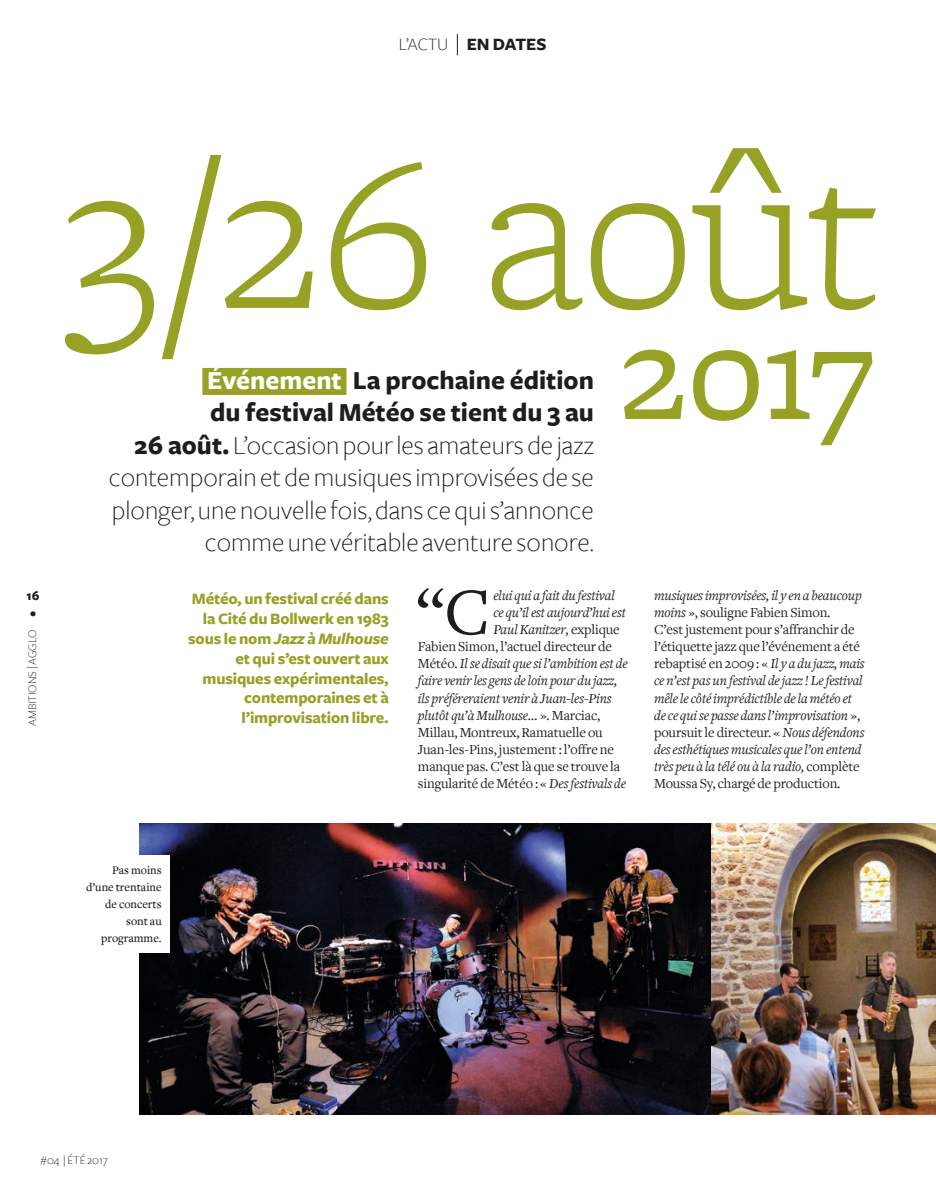
<style>
.page{position:relative;width:936px;height:1191px;background:#fff}
.page>*{position:absolute;margin:0;border:0;box-sizing:border-box;transform-origin:0 0}
.t1{font:300 226.5px "Freight Micro";letter-spacing:-.02em;color:#97a126}
.t2{font:142.65px "Freight Micro";color:#97a126}
.t3{font:69px "Freight Text";color:#1d1d1b}
.t4{font:300 27px/32.4px "Freight Sans";color:#1d1d1b;text-align:right}
.t5{font:700 18px "Freight Sans";color:#1d1d1b}
.t6{font:700 16.5px/19.8px "Freight Sans";letter-spacing:-.01em;color:#97a126;text-align:right}
.t7{font:italic 14.25px/17.1px "Freight Text";letter-spacing:-.01em;color:#1d1d1b}
.t8{font:14.25px "Freight Text";letter-spacing:-.01em;color:#1d1d1b}
.t9{font:700 13.5px/17.1px "Freight Sans";color:#1d1d1b}
.t10{font:500 12px/17.1px "Freight Text";color:#1d1d1b;text-align:right}
.t11{font:300 12px "Freight Sans";color:#1d1d1b}
.s1{font-weight:300}
.s2{font-weight:700;color:#fff}
.s3{font-weight:700}
.s4{font-style:italic}
.s5{font-style:normal}
</style>
<div class="page">
<svg style="left:457px;top:34px;width:1px;height:21px"></svg>
<div style="left:202px;top:368px;width:144px;height:27px;background:#97a126"></div>
<img style="left:139px;top:823px;width:796px;height:291px">
<div style="left:76px;top:855px;width:94px;height:97px;background:#fff"></div>
<p class="t5" style="left:399px;top:34px;width:149px"><span class="s1">L’ACTU</span> EN DATES</p>
<p class="t9" style="left:26px;top:587px;width:14px">16 •</p>
<p class="t11" style="left:26px;top:726px;width:98px;rotate:-90deg">AMBITIONS | AGGLO</p>
<h1 class="t1" style="left:64px;top:148px;width:816px">3/26 août</h1>
<h2 class="t2" style="left:620px;top:320px;width:257px">2017</h2>
<p class="t4" style="left:109px;top:364px;width:486px"><span class="s2">Événement</span> <span class="s3">La prochaine édition<br>du festival Météo se tient du 3 au<br>26 août.</span> L’occasion pour les amateurs de jazz contemporain et de musiques improvisées de se plonger, une nouvelle fois, dans ce qui s’annonce comme une véritable aventure sonore.</p>
<p class="t6" style="left:188px;top:589px;width:202px">Météo, un festival créé dans la Cité du Bollwerk en 1983 sous le nom <span class="s4">Jazz à Mulhouse </span>et qui s’est ouvert aux musiques expérimentales, contemporaines et à l’improvisation libre.</p>
<h3 class="t3" style="left:415px;top:575px;width:76px">“C</h3>
<p class="t7" style="left:493px;top:587px;width:123px">elui qui a fait du festival</p>
<p class="t7" style="left:493px;top:604px;width:134px">ce qu’il est aujourd’hui est</p>
<p class="t7" style="left:493px;top:621px;width:128px">Paul Kanitzer, <span class="s5">explique</span></p>
<p class="t8" style="left:418px;top:639px;width:195px">Fabien Simon, l’actuel directeur de</p>
<p class="t7" style="left:418px;top:655px;width:211px"><span class="s5">Météo.</span> Il se disait que si l’ambition est de</p>
<p class="t7" style="left:418px;top:672px;width:201px">faire venir les gens de loin pour du jazz,</p>
<p class="t7" style="left:418px;top:690px;width:195px">ils préféreraient venir à Juan-les-Pins</p>
<p class="t7" style="left:418px;top:707px;width:184px">plutôt qu’à Mulhouse… <span class="s5">». Marciac,</span></p>
<p class="t8" style="left:418px;top:724px;width:186px">Millau, Montreux, Ramatuelle ou</p>
<p class="t8" style="left:418px;top:741px;width:197px">Juan-les-Pins, justement : l’offre ne</p>
<p class="t8" style="left:418px;top:758px;width:204px">manque pas. C’est là que se trouve la</p>
<p class="t8" style="left:418px;top:776px;width:210px">singularité de Météo : « <span class="s4">Des festivals de</span></p>
<p class="t7" style="left:654px;top:587px;width:212px">musiques improvisées, il y en a beaucoup moins <span class="s5">», souligne Fabien Simon.<br>C’est justement pour s’affranchir de l’étiquette jazz que l’événement a été rebaptisé en 2009 : «</span> Il y a du jazz, mais ce n’est pas un festival de jazz ! Le festival mêle le côté imprédictible de la météo et de ce qui se passe dans l’improvisation <span class="s5">», poursuit le directeur. «</span> Nous défendons des esthétiques musicales que l’on entend très peu à la télé ou à la radio, <span class="s5">complète Moussa Sy, chargé de production.</span></p>
<p class="t10" style="left:86px;top:862px;width:77px">Pas moins d’une trentaine de concerts sont au programme.</p>
<p class="t11" style="left:40px;top:1154px;width:69px">#04 | ÉTÉ 2017</p>
</div>
